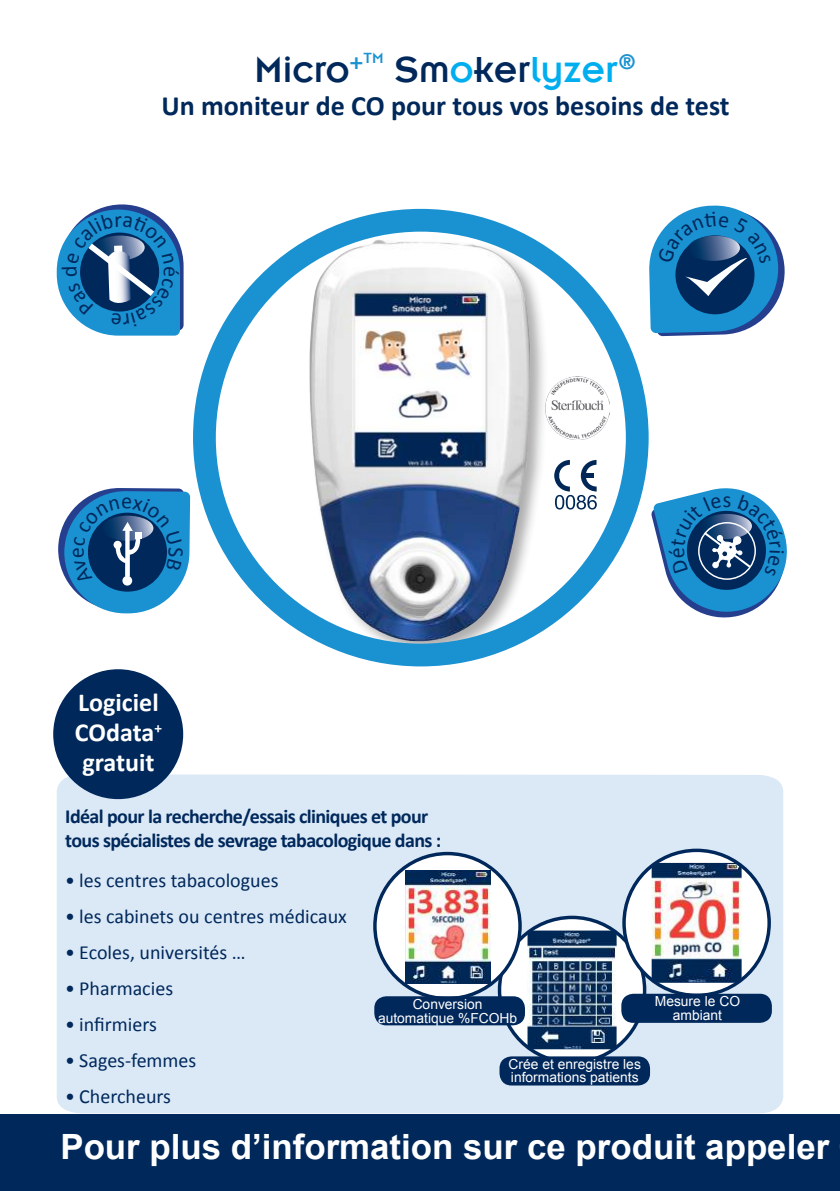
<style>
.page{position:relative;width:840px;height:1191px;background:#fff}
.page>*{position:absolute;margin:0;border:0;box-sizing:border-box;transform-origin:0 0}
.t1{font:40px "Insignia LT";color:#00285b}
.t2{font:700 34.8px "Arial";color:#fff}
.t3{font:700 28px "Calibri";color:#00285b}
.t4{font:700 26px/30px "Calibri";color:#fff}
.t5{font:22px "Calibri";color:#00285b}
.t6{font:20px "Calibri";color:#00285b}
.t7{font:700 20px/24px "Calibri";letter-spacing:-.03em;color:#00285b}
.t8{font:13.8px/13.8px "Arial";color:#fff;text-align:center}
.s1{color:#00aeef}
</style>
<div class="page">
<div style="left:0;top:1114px;width:839px;height:77px;background:#00285b"></div>
<div style="left:57px;top:774px;width:725px;height:339px;background:#dbe9f6"></div>
<div style="left:53px;top:669px;width:130px;height:130px;background:#00285b;border-radius:50%"></div>
<svg style="left:499px;top:917px;width:145px;height:145px"></svg>
<img style="left:527px;top:930px;width:89px;height:119px">
<div style="left:499px;top:1056px;width:150px;height:29px;background:#00285b;border-radius:12px"></div>
<div style="left:375px;top:853px;width:144px;height:145px;background:#fff;border-radius:50%"></div>
<img style="left:405px;top:870px;width:85px;height:113px">
<div style="left:374px;top:996px;width:150px;height:29px;background:#00285b;border-radius:12px"></div>
<svg style="left:623px;top:850px;width:145px;height:145px"></svg>
<img style="left:651px;top:863px;width:90px;height:119px">
<div style="left:621px;top:993px;width:150px;height:29px;background:#00285b;border-radius:12px"></div>
<svg style="left:204px;top:220px;width:433px;height:435px"></svg>
<img style="left:263px;top:220px;width:301px;height:435px">
<div style="left:193px;top:209px;width:455px;height:457px;border:23px solid #1a91d1;border-radius:50%"></div>
<svg style="left:554px;top:460px;width:42px;height:49px"></svg>
<img style="left:545px;top:376px;width:64px;height:64px">
<svg style="left:649px;top:205px;width:136px;height:131px"></svg>
<svg style="left:58px;top:488px;width:132px;height:125px"></svg>
<svg style="left:651px;top:488px;width:136px;height:130px"></svg>
<svg style="left:57px;top:204px;width:126px;height:132px"></svg>
<h1 class="t1" style="left:254px;top:49px;width:383px">Micro<sup>+</sup><sup>TM</sup> Sm<span class="s1">o</span>ker<span class="s1">lyzer</span><sup>®</sup></h1>
<h3 class="t3" style="left:161px;top:88px;width:569px">Un moniteur de CO pour tous vos besoins de test</h3>
<h3 class="t4" style="left:75px;top:688px;width:88px">Logiciel<br>COdata<sup>+ </sup>gratuit</h3>
<p class="t5" style="left:722px;top:486px;width:10px">s</p>
<p class="t7" style="left:65px;top:804px;width:377px">Idéal pour la recherche/essais cliniques et pour tous spécialistes de sevrage tabacologique dans :</p>
<p class="t6" style="left:65px;top:868px;width:215px">• les centres tabacologues</p>
<p class="t6" style="left:65px;top:904px;width:283px">• les cabinets ou centres médicaux</p>
<p class="t6" style="left:65px;top:940px;width:182px">• Ecoles, universités …</p>
<p class="t6" style="left:65px;top:976px;width:109px">• Pharmacies</p>
<p class="t6" style="left:65px;top:1012px;width:93px">• infirmiers</p>
<p class="t6" style="left:65px;top:1048px;width:133px">• Sages-femmes</p>
<p class="t6" style="left:65px;top:1084px;width:107px">• Chercheurs</p>
<p class="t8" style="left:378px;top:997px;width:141px">Conversion automatique %FCOHb</p>
<p class="t8" style="left:654px;top:994px;width:87px">Mesure le CO ambiant</p>
<p class="t8" style="left:508px;top:1057px;width:134px;text-align:left">Crée et enregistre les informations patients</p>
<h2 class="t2" style="left:60px;top:1123px;width:770px">Pour plus d’information sur ce produit appeler</h2>
</div>
